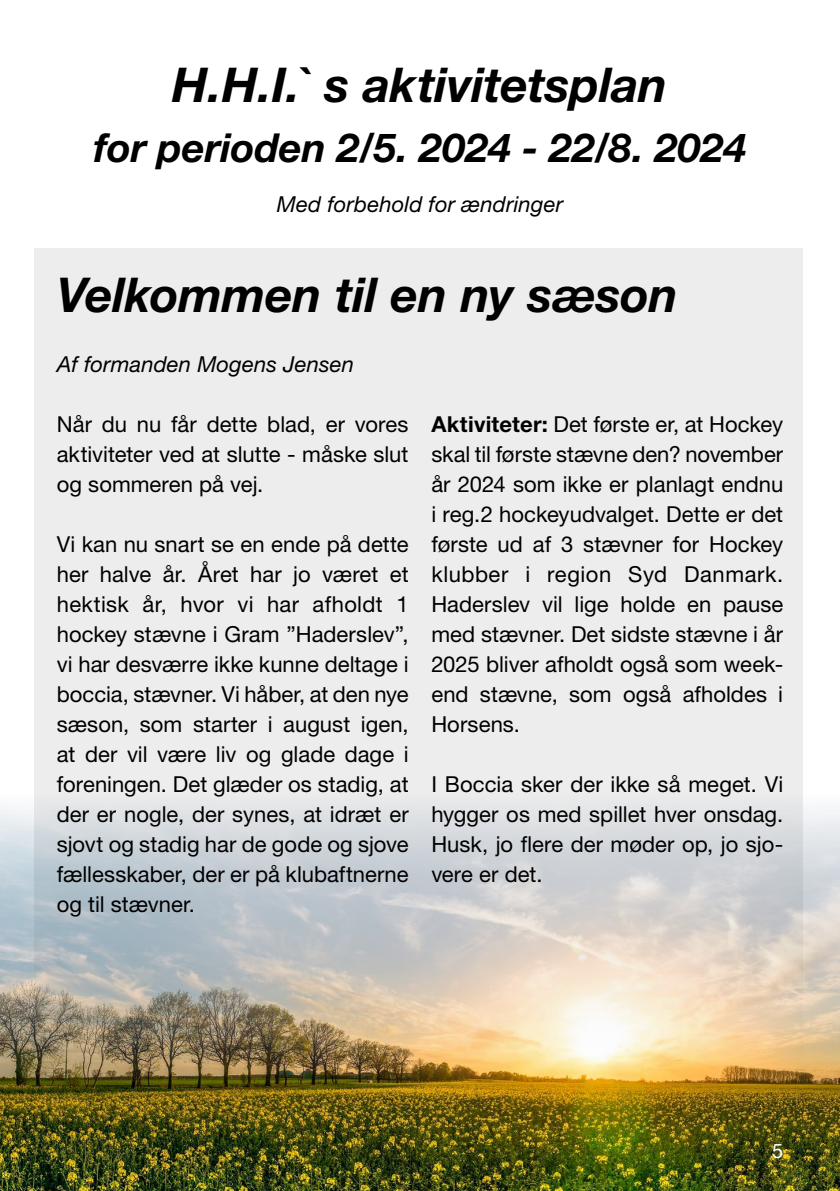
<style>
.page{position:relative;width:840px;height:1191px;background:#fff}
.page>*{position:absolute;margin:0;border:0;box-sizing:border-box;transform-origin:0 0}
.t1{font:italic 700 48px "Helvetica Neue LT Std";letter-spacing:-.005em;color:#000}
.t2{font:italic 700 40px "Helvetica Neue LT Std";color:#000}
.t3{font:22px/30px "Helvetica Neue LT Std";color:#000;text-align:justify}
.t4{font:italic 22px "Helvetica Neue LT Std";letter-spacing:.005em;color:#000}
.t5{font:20px "Helvetica Neue LT Std";color:#fff}
.s1{font-weight:700}
</style>
<div class="page">
<div style="left:35px;top:248px;width:767px;height:931px;background:#ededed"></div>
<img style="left:0;top:777px;width:839px;height:414px">
<h1 class="t1" style="left:172px;top:55px;width:496px">H.H.I.` s aktivitetsplan</h1>
<h2 class="t2" style="left:93px;top:123px;width:654px">for perioden 2/5. 2024 - 22/8. 2024</h2>
<p class="t4" style="left:277px;top:191px;width:287px">Med forbehold for ændringer</p>
<h1 class="t1" style="left:57px;top:265px;width:622px">Velkommen til en ny sæson</h1>
<p class="t4" style="left:57px;top:351px;width:299px">Af formanden Mogens Jensen</p>
<p class="t3" style="left:57px;top:409px;width:353px">Når du nu får dette blad, er vores aktiviteter ved at slutte - måske slut og sommeren på vej.</p>
<p class="t3" style="left:57px;top:529px;width:353px">Vi kan nu snart se en ende på dette her halve år. Året har jo været et hektisk år, hvor vi har afholdt 1 hockey stævne i Gram ”Haderslev”, vi har desværre ikke kunne deltage i boccia, stævner. Vi håber, at den nye sæson, som starter i august igen, at der vil være liv og glade dage i foreningen. Det glæder os stadig, at der er nogle, der synes, at idræt er sjovt og stadig har de gode og sjove fællesskaber, der er på klubaftnerne og til stævner.</p>
<p class="t3" style="left:431px;top:409px;width:353px"><span class="s1">Aktiviteter:</span> Det første er, at Hockey skal til første stævne den? november år 2024 som ikke er planlagt endnu i reg.2 hockeyudvalget. Dette er det første ud af 3 stævner for Hockey klubber i region Syd Danmark.<br>Haderslev vil lige holde en pause med stævner. Det sidste stævne i år 2025 bliver afholdt også som week&shy;end stævne, som også afholdes i Horsens.</p>
<p class="t3" style="left:431px;top:769px;width:353px">I Boccia sker der ikke så meget. Vi hygger os med spillet hver onsdag.<br>Husk, jo flere der møder op, jo sjo&shy;vere er det.</p>
<p class="t5" style="left:771px;top:1139px;width:13px">5</p>
</div>
